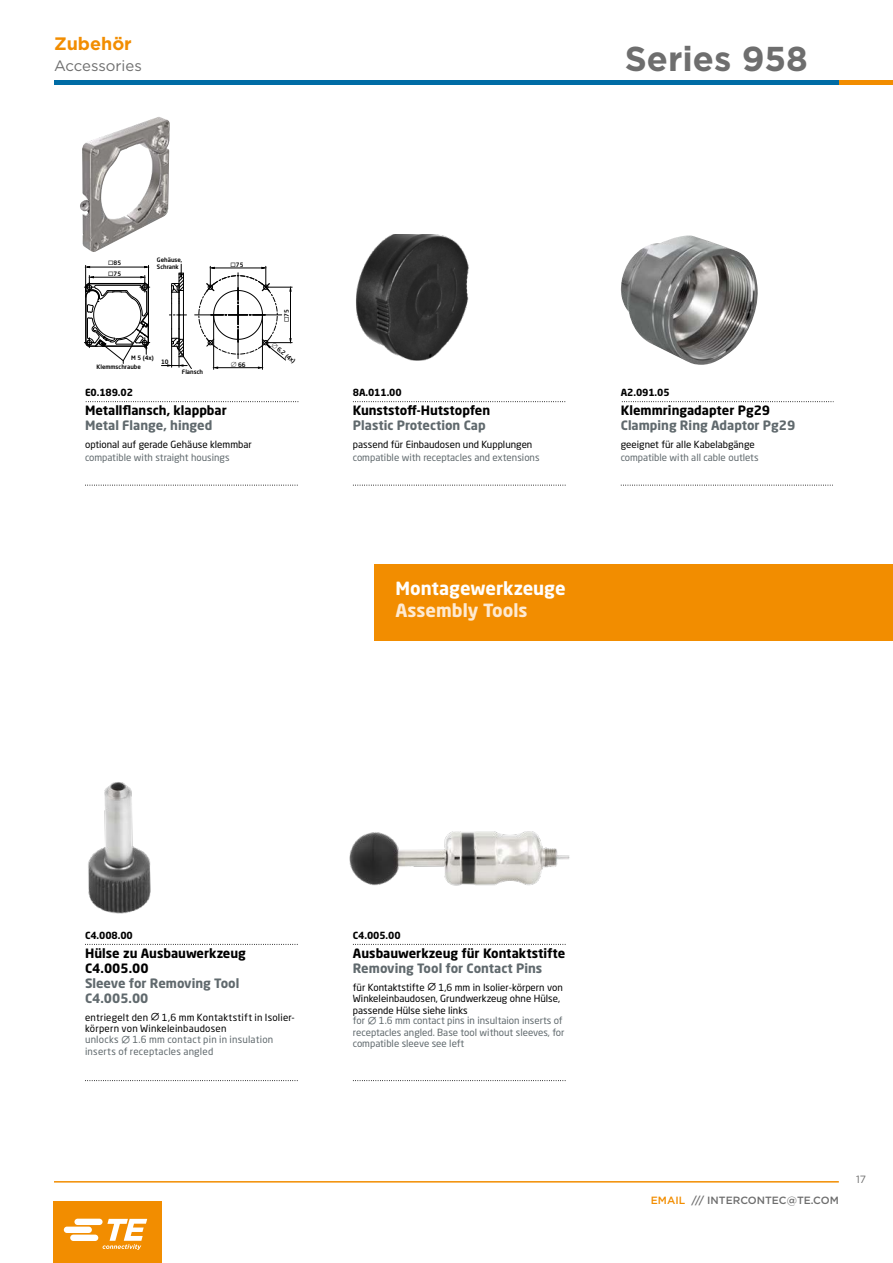
<style>
.page{position:relative;width:893px;height:1263px;background:#fff}
.page>*{position:absolute;margin:0;border:0;box-sizing:border-box;transform-origin:0 0}
.t1{font:700 34.5px "Gotham";color:#6e6e6e}
.t2{font:700 18px "Neo Sans Pro";color:#fff}
.t3{font:700 18px "Neo Sans Pro";color:#feead2}
.t4{font:700 18px "Gotham";color:#f28d00}
.t5{font:15px "Gotham";color:#6e6e6e}
.t6{font:700 12.75px "Neo Sans Pro";color:#000}
.t7{font:700 12.75px/15px "Neo Sans Pro";color:#60696d}
.t8{font:500 10.5px "Gotham";color:#6e6e6e}
.t9{font:10.5px "Gotham";color:#6e6e6e}
.t10{font:9.75px/11.4px "Neo Sans Pro";color:#60696d}
.t11{font:9.75px/11.4px "Neo Sans Pro";color:#000}
.t12{font:9.75px/11.4px "Neo Sans Pro";letter-spacing:.02em;color:#000}
.t13{font:9.75px/11.4px "Neo Sans Pro";letter-spacing:.02em;color:#60696d}
.t14{font:700 9.75px "Neo Sans Pro";letter-spacing:-.01em;color:#000}
.t15{font:500 6px/7.2px "Neo Sans Pro";color:#000}
.s1{font-family:"Math Technical P04";font-weight:400}
.s2{color:#f28d00}
</style>
<div class="page">
<div style="left:374px;top:564px;width:519px;height:76px;background:#f28d00"></div>
<svg style="left:622px;top:401px;width:211px;height:1px"></svg>
<svg style="left:621px;top:485px;width:212px;height:1px"></svg>
<svg style="left:353px;top:485px;width:213px;height:1px"></svg>
<svg style="left:353px;top:401px;width:212px;height:1px"></svg>
<svg style="left:85px;top:1080px;width:213px;height:1px"></svg>
<svg style="left:85px;top:944px;width:213px;height:1px"></svg>
<svg style="left:353px;top:1080px;width:213px;height:1px"></svg>
<svg style="left:353px;top:944px;width:213px;height:1px"></svg>
<svg style="left:85px;top:485px;width:213px;height:1px"></svg>
<svg style="left:86px;top:401px;width:212px;height:1px"></svg>
<img style="left:356px;top:234px;width:113px;height:127px">
<img style="left:620px;top:235px;width:138px;height:130px">
<img style="left:80px;top:117px;width:90px;height:135px">
<svg style="left:161px;top:264px;width:131px;height:105px"></svg>
<svg style="left:84px;top:265px;width:66px;height:99px"></svg>
<img style="left:88px;top:782px;width:63px;height:132px">
<img style="left:349px;top:831px;width:221px;height:55px">
<hr style="left:54px;top:1181px;width:785px;height:1px;background:#f28d00">
<div style="left:53px;top:1201px;width:108px;height:62px;background:#f28d00"></div>
<svg style="left:64px;top:1219px;width:83px;height:31px"></svg>
<div style="left:54px;top:80px;width:793px;height:5px;background:#006ca5"></div>
<div style="left:839px;top:80px;width:54px;height:5px;background:#f28d00"></div>
<h2 class="t4" style="left:54px;top:32px;width:79px">Zubehör</h2>
<h3 class="t5" style="left:54px;top:56px;width:89px">Accessories</h3>
<p class="t15" style="left:108px;top:259px;width:14px">◻85</p>
<p class="t15" style="left:108px;top:270px;width:14px">◻75</p>
<p class="t15" style="left:157px;top:256px;width:27px">Gehäuse,<br>Schrank</p>
<p class="t15" style="left:131px;top:354px;width:24px">M 5 (4x)</p>
<p class="t15" style="left:97px;top:363px;width:46px">Klemmschraube</p>
<p class="t15" style="left:161px;top:358px;width:9px">10</p>
<p class="t15" style="left:182px;top:368px;width:23px">Flansch</p>
<p class="t15" style="left:231px;top:261px;width:14px">◻75</p>
<p class="t15" style="left:231px;top:361px;width:17px"><span class="s1">M</span> 66</p>
<p class="t15" style="left:283px;top:322px;width:14px;rotate:-90deg">◻75</p>
<p class="t15" style="left:274px;top:341px;width:31px;rotate:39deg"><span class="s1">M</span> 6,2 (4x)</p>
<h1 class="t1" style="left:625px;top:35px;width:185px">Series 958</h1>
<p class="t14" style="left:85px;top:386px;width:49px">E0.189.02</p>
<p class="t14" style="left:353px;top:386px;width:50px">8A.011.00</p>
<p class="t14" style="left:621px;top:386px;width:50px">A2.091.05</p>
<h3 class="t6" style="left:85px;top:402px;width:143px">Metallflansch, klappbar</h3>
<h3 class="t6" style="left:353px;top:402px;width:139px">Kunststoff-Hutstopfen</h3>
<h3 class="t6" style="left:621px;top:402px;width:151px">Klemmringadapter Pg29</h3>
<h3 class="t7" style="left:85px;top:417px;width:129px">Metal Flange, hinged</h3>
<h3 class="t7" style="left:353px;top:417px;width:134px">Plastic Protection Cap</h3>
<h3 class="t7" style="left:621px;top:417px;width:176px">Clamping Ring Adaptor Pg29</h3>
<p class="t11" style="left:85px;top:439px;width:168px">optional auf gerade Gehäuse klemmbar</p>
<p class="t11" style="left:353px;top:439px;width:181px">passend für Einbaudosen und Kupplungen</p>
<p class="t11" style="left:621px;top:439px;width:135px">geeignet für alle Kabelabgänge</p>
<p class="t10" style="left:85px;top:451px;width:146px">compatible with straight housings</p>
<p class="t10" style="left:353px;top:451px;width:188px">compatible with receptacles and extensions</p>
<p class="t10" style="left:621px;top:451px;width:139px">compatible with all cable outlets</p>
<h2 class="t2" style="left:395px;top:576px;width:172px">Montagewerkzeuge</h2>
<h2 class="t3" style="left:395px;top:599px;width:134px">Assembly Tools</h2>
<p class="t14" style="left:85px;top:929px;width:49px">C4.008.00</p>
<p class="t14" style="left:353px;top:929px;width:49px">C4.005.00</p>
<h3 class="t6" style="left:85px;top:945px;width:162px">Hülse zu Ausbauwerkzeug</h3>
<h3 class="t6" style="left:353px;top:945px;width:214px">Ausbauwerkzeug für Kontaktstifte</h3>
<h3 class="t6" style="left:85px;top:960px;width:65px">C4.005.00</h3>
<h3 class="t7" style="left:353px;top:960px;width:191px">Removing Tool for Contact Pins</h3>
<h3 class="t7" style="left:85px;top:976px;width:156px">Sleeve for Removing Tool<br>C4.005.00</h3>
<p class="t12" style="left:85px;top:1011px;width:211px">entriegelt den <sup>M</sup> 1,6 mm Kontaktstift in Isolier&shy;körpern von Winkeleinbaudosen</p>
<p class="t13" style="left:85px;top:1034px;width:190px">unlocks <sup>M</sup> 1.6 mm contact pin in insulation inserts of receptacles angled</p>
<p class="t11" style="left:353px;top:981px;width:211px">für Kontaktstifte <sup>M</sup> 1,6 mm in Isolier-körpern von<br>Winkeleinbaudosen, Grundwerkzeug ohne Hülse, passende Hülse siehe links</p>
<p class="t10" style="left:353px;top:1015px;width:213px">for <sup>M</sup> 1.6 mm contact pins in insultaion inserts of receptacles angled. Base tool without sleeves, for compatible sleeve see left</p>
<p class="t8" style="left:651px;top:1193px;width:189px"><span class="s2">EMAIL</span> /// INTERCONTEC@TE.COM</p>
<p class="t9" style="left:856px;top:1173px;width:11px">17</p>
</div>
